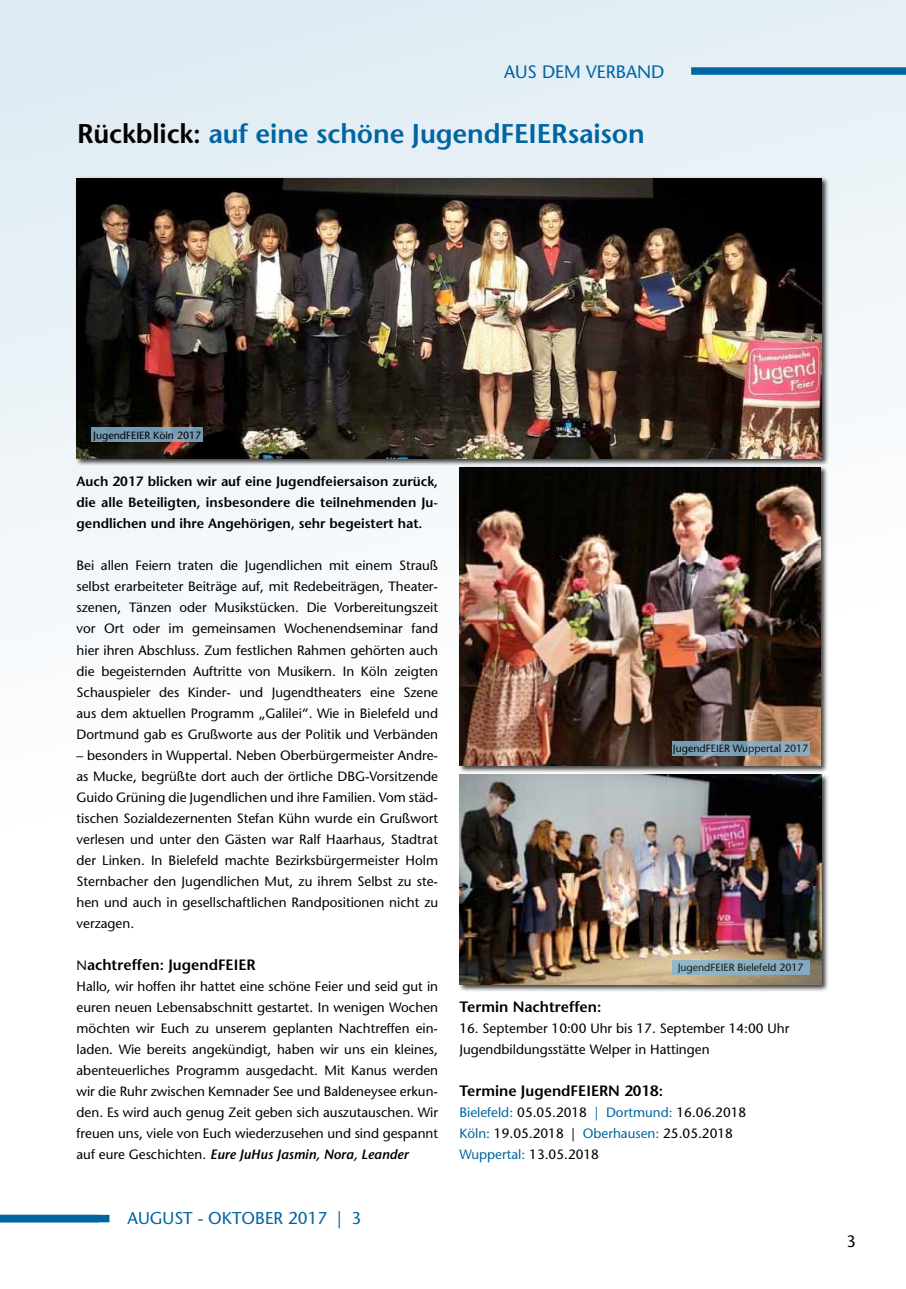
<style>
.page{position:relative;width:906px;height:1289px;background:#fff}
.page>*{position:absolute;margin:0;border:0;box-sizing:border-box;transform-origin:0 0}
.t1{font:600 27px "Stone Sans Std";letter-spacing:-.005em;color:#0065a1}
.t2{font:500 18px "Stone Sans Std";color:#0065a1}
.t3{font:500 17.1px "Stone Sans Std";color:#0065a1}
.t4{font:500 16.5px "Stone Sans Std";color:#000}
.t5{font:600 15px "Stone Sans Std";color:#000}
.t6{font:500 13.5px/21px "Stone Sans Std";color:#000;text-align:justify}
.t7{font:600 13.5px/21px "Stone Sans Std";color:#000;text-align:justify}
.t8{font:500 10.5px "Stone Sans Std";color:#000}
.s1{color:#000}
.s2{font-weight:500;font-size:13.5px}
.s3{font-weight:600;font-style:italic}
.s4{color:#0065a1}
</style>
<div class="page">
<div style="left:0;top:0;width:906px;height:1288px;background:linear-gradient(to bottom,#e5eff5,#fff)"></div>
<div style="left:691px;top:67px;width:215px;height:8px;background:#0065a1"></div>
<div style="left:0;top:1214px;width:109px;height:8px;background:#0065a1"></div>
<hr style="left:0;top:0;width:1px;height:1288px;background:#0065a1">
<div style="left:458px;top:465px;width:370px;height:308px;background:#000;opacity:.75"></div>
<img style="left:459px;top:467px;width:362px;height:298px">
<div style="left:75px;top:176px;width:754px;height:290px;background:#000;opacity:.75"></div>
<img style="left:77px;top:178px;width:744px;height:280px">
<svg style="left:91px;top:427px;width:112px;height:15px;background:#739ab3"></svg>
<svg style="left:672px;top:741px;width:137px;height:14px;background:#80a4bb"></svg>
<div style="left:458px;top:773px;width:371px;height:219px;background:#000;opacity:.75"></div>
<img style="left:459px;top:774px;width:362px;height:210px">
<div style="left:672px;top:960px;width:137px;height:14px;background:#8bb1c5"></div>
<h2 class="t2" style="left:504px;top:61px;width:162px">AUS DEM VERBAND</h2>
<h1 class="t1" style="left:77px;top:117px;width:569px"><span class="s1">Rückblick:</span> auf eine schöne JugendFEIERsaison</h1>
<p class="t8" style="left:93px;top:428px;width:109px">JugendFEIER Köln 2017</p>
<p class="t7" style="left:77px;top:471px;width:363px">Auch 2017 blicken wir auf eine Jugendfeiersaison zurück, die alle Beteiligten, insbesondere die teilnehmenden Ju&shy;gendlichen und ihre Angehörigen, sehr begeistert hat.</p>
<p class="t6" style="left:77px;top:555px;width:363px">Bei allen Feiern traten die Jugendlichen mit einem Strauß selbst erarbeiteter Beiträge auf, mit Redebeiträgen, Theater&shy;szenen, Tänzen oder Musikstücken. Die Vorbereitungszeit vor Ort oder im gemeinsamen Wochenendseminar fand hier ihren Abschluss. Zum festlichen Rahmen gehörten auch die begeisternden Auftritte von Musikern. In Köln zeigten Schauspieler des Kinder- und Jugendtheaters eine Szene aus dem aktuellen Programm „Galilei“. Wie in Bielefeld und Dortmund gab es Grußworte aus der Politik und Verbänden</p>
<p class="t6" style="left:77px;top:744px;width:363px">– besonders in Wuppertal. Neben Oberbürgermeister Andre&shy;as Mucke, begrüßte dort auch der örtliche DBG-Vorsitzende Guido Grüning die Jugendlichen und ihre Familien. Vom städ&shy;tischen Sozialdezernenten Stefan Kühn wurde ein Grußwort verlesen und unter den Gästen war Ralf Haarhaus, Stadtrat der Linken. In Bielefeld machte Bezirksbürgermeister Holm Sternbacher den Jugendlichen Mut, zu ihrem Selbst zu ste&shy;hen und auch in gesellschaftlichen Randpositionen nicht zu verzagen.</p>
<p class="t5" style="left:77px;top:955px;width:181px"><span class="s2">N</span>achtreffen: JugendFEIER</p>
<p class="t6" style="left:77px;top:975px;width:363px">Hallo, wir hoffen ihr hattet eine schöne Feier und seid gut in euren neuen Lebensabschnitt gestartet. In wenigen Wochen möchten wir Euch zu unserem geplanten Nachtreffen ein&shy;laden. Wie bereits angekündigt, haben wir uns ein kleines, abenteuerliches Programm ausgedacht. Mit Kanus werden wir die Ruhr zwischen Kemnader See und Baldeneysee erkun&shy;den. Es wird auch genug Zeit geben sich auszutauschen. Wir freuen uns, viele von Euch wiederzusehen und sind gespannt auf eure Geschichten. <span class="s3">Eure JuHus Jasmin, Nora, Leander</span></p>
<p class="t3" style="left:128px;top:1207px;width:235px">AUGUST - OKTOBER 2017 | 3</p>
<p class="t8" style="left:673px;top:742px;width:137px">JugendFEIER Wuppertal 2017</p>
<p class="t8" style="left:677px;top:961px;width:127px">JugendFEIER Bielefeld 2017</p>
<p class="t5" style="left:459px;top:997px;width:144px">Termin N achtreffen:</p>
<p class="t6" style="left:459px;top:1017px;width:331px">16. September 10:00 Uhr bis 17. September 14:00 Uhr<br>Jugendbildungsstätte Welper in Hattingen</p>
<p class="t5" style="left:459px;top:1081px;width:205px">Termine JugendFEIERN 2018:</p>
<p class="t6" style="left:459px;top:1101px;width:288px;text-align:left"><span class="s4">Bielefeld:</span> 05.05.2018 <span class="s4">| Dortmund:</span> 16.06.2018<br><span class="s4">Köln:</span> 19.05.2018 | <span class="s4">Oberhausen:</span> 25.05.2018<br><span class="s4">Wuppertal:</span> 13.05.2018</p>
<p class="t4" style="left:846px;top:1231px;width:11px">3</p>
</div>
